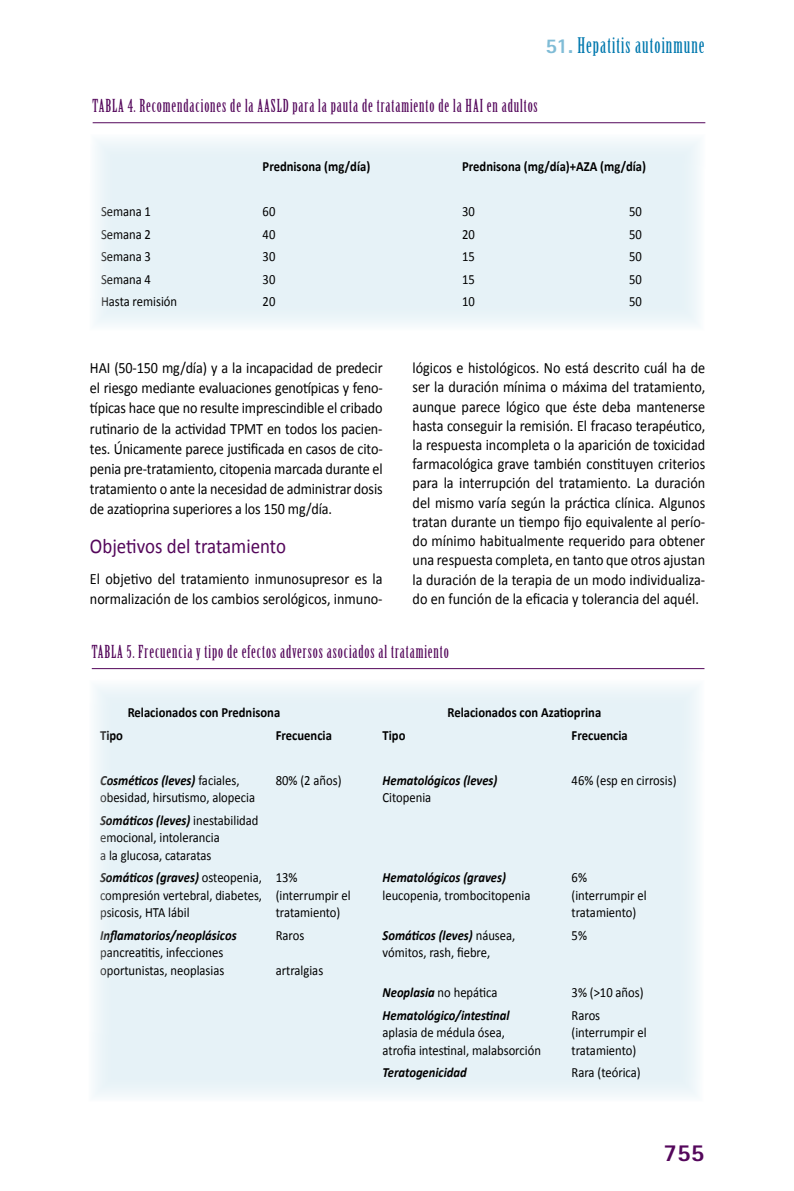
<style>
.page{position:relative;width:794px;height:1191px;background:#fff}
.page>*{position:absolute;margin:0;border:0;box-sizing:border-box;transform-origin:0 0}
.t1{font:800 24.5px "Rotis Sans Serif";color:#54075b}
.t2{font:21px "Calibri";color:#54075b;scale:.9 1}
.t3{font:21px "Birch Std";letter-spacing:.05em;color:#0078ae}
.t4{font:17.5px "Birch Std";letter-spacing:.05em;color:#54075b}
.t5{font:15.75px/19.2px "Calibri";color:#000;text-align:justify;scale:.9 1}
.t6{font:14px/17.5px "Calibri";color:#000;scale:.9 1}
.t7{font:italic 700 14px "Calibri";color:#000;scale:.9 1}
.t8{font:700 14px "Calibri";color:#000;scale:.9 1}
.s1{font-family:"Rotis Sans Serif";font-weight:800;color:#80bcd6}
.s2{font-weight:400;font-style:normal}
.s3{font-weight:700;font-style:italic}
</style>
<div class="page">
<div style="left:94px;top:686px;width:605px;height:411px;background:#e6f2f7"></div>
<hr style="left:92px;top:668px;width:612px;height:1px;background:#54075b">
<svg style="left:95px;top:140px;width:605px;height:185px;background:#e7f2f7"></svg>
<hr style="left:93px;top:122px;width:612px;height:1px;background:#54075b">
<h2 class="t3" style="left:545px;top:33px;width:161px"><span class="s1">51.</span> Hepatitis autoinmune</h2>
<p class="t4" style="left:93px;top:96px;width:447px">TABLA 4. Recomendaciones de la AASLD para la pauta de tratamiento de la HAI en adultos</p>
<p class="t8" style="left:263px;top:158px;width:121px">Prednisona (mg/día)</p>
<p class="t8" style="left:462px;top:158px;width:206px">Prednisona (mg/día)+AZA (mg/día)</p>
<p class="t6" style="left:101px;top:203px;width:57px">Semana 1</p>
<p class="t6" style="left:263px;top:203px;width:16px">60</p>
<p class="t6" style="left:462px;top:203px;width:16px">30</p>
<p class="t6" style="left:629px;top:203px;width:16px">50</p>
<p class="t6" style="left:101px;top:225px;width:57px">Semana 2</p>
<p class="t6" style="left:263px;top:225px;width:16px">40</p>
<p class="t6" style="left:462px;top:225px;width:16px">20</p>
<p class="t6" style="left:629px;top:225px;width:16px">50</p>
<p class="t6" style="left:101px;top:248px;width:57px">Semana 3</p>
<p class="t6" style="left:263px;top:248px;width:16px">30</p>
<p class="t6" style="left:462px;top:248px;width:16px">15</p>
<p class="t6" style="left:629px;top:248px;width:16px">50</p>
<p class="t6" style="left:101px;top:270px;width:57px">Semana 4</p>
<p class="t6" style="left:263px;top:270px;width:16px">30</p>
<p class="t6" style="left:462px;top:270px;width:16px">15</p>
<p class="t6" style="left:629px;top:270px;width:16px">50</p>
<p class="t6" style="left:101px;top:293px;width:86px">Hasta remisión</p>
<p class="t6" style="left:263px;top:293px;width:16px">20</p>
<p class="t6" style="left:462px;top:293px;width:16px">10</p>
<p class="t6" style="left:629px;top:293px;width:16px">50</p>
<p class="t5" style="left:90px;top:358px;width:327px;line-height:20.1px">HAI (50-150 mg/día) y a la incapacidad de predecir el riesgo mediante evaluaciones genotípicas y feno&shy;típicas hace que no resulte imprescindible el cribado rutinario de la actividad TPMT en todos los pacien&shy;tes. Únicamente parece justificada en casos de cito&shy;penia pre-tratamiento, citopenia marcada durante el tratamiento o ante la necesidad de administrar dosis de azatioprina superiores a los 150 mg/día.</p>
<h2 class="t2" style="left:90px;top:533px;width:219px">Objetivos del tratamiento</h2>
<p class="t5" style="left:90px;top:568px;width:327px;line-height:20.1px">El objetivo del tratamiento inmunosupresor es la normalización de los cambios serológicos, inmuno-</p>
<p class="t5" style="left:412px;top:358px;width:327px">lógicos e histológicos. No está descrito cuál ha de ser la duración mínima o máxima del tratamiento, aunque parece lógico que éste deba mantenerse hasta conseguir la remisión. El fracaso terapéutico, la respuesta incompleta o la aparición de toxicidad farmacológica grave también constituyen criterios para la interrupción del tratamiento. La duración del mismo varía según la práctica clínica. Algunos tratan durante un tiempo fijo equivalente al perío&shy;do mínimo habitualmente requerido para obtener una respuesta completa, en tanto que otros ajustan la duración de la terapia de un modo individualiza&shy;do en función de la eficacia y tolerancia del aquél.</p>
<p class="t4" style="left:92px;top:642px;width:359px">TABLA 5. Frecuencia y tipo de efectos adversos asociados al tratamiento</p>
<p class="t8" style="left:128px;top:704px;width:171px">Relacionados con Prednisona</p>
<p class="t8" style="left:447px;top:704px;width:172px">Relacionados con Azatioprina</p>
<p class="t8" style="left:100px;top:726px;width:27px">Tipo</p>
<p class="t8" style="left:276px;top:726px;width:64px">Frecuencia</p>
<p class="t8" style="left:382px;top:726px;width:27px">Tipo</p>
<p class="t8" style="left:571px;top:726px;width:64px">Frecuencia</p>
<p class="t7" style="left:100px;top:771px;width:156px">Cosméticos (leves) <span class="s2">faciales,</span></p>
<p class="t6" style="left:276px;top:771px;width:75px">80% (2 años)</p>
<p class="t7" style="left:382px;top:771px;width:129px">Hematológicos (leves)</p>
<p class="t6" style="left:571px;top:771px;width:118px">46% (esp en cirrosis)</p>
<p class="t6" style="left:100px;top:789px;width:174px">obesidad, hirsutismo, alopecia</p>
<p class="t6" style="left:382px;top:789px;width:56px">Citopenia</p>
<p class="t6" style="left:100px;top:811px;width:177px"><span class="s3">Somáticos (leves)</span> inestabilidad emocional, intolerancia<br>a la glucosa, cataratas</p>
<p class="t7" style="left:100px;top:868px;width:221px">Somáticos (graves) <span class="s2">osteopenia, 13%</span></p>
<p class="t7" style="left:382px;top:868px;width:139px">Hematológicos (graves)</p>
<p class="t6" style="left:571px;top:869px;width:19px">6%</p>
<p class="t6" style="left:100px;top:886px;width:280px">compresión vertebral, diabetes, (interrumpir el</p>
<p class="t6" style="left:382px;top:886px;width:166px">leucopenia, trombocitopenia</p>
<p class="t6" style="left:571px;top:886px;width:85px">(interrumpir el</p>
<p class="t6" style="left:100px;top:904px;width:101px">psicosis, HTA lábil</p>
<p class="t6" style="left:276px;top:904px;width:73px">tratamiento)</p>
<p class="t6" style="left:571px;top:904px;width:73px">tratamiento)</p>
<p class="t7" style="left:100px;top:926px;width:153px">Inflamatorios/neoplásicos</p>
<p class="t6" style="left:276px;top:926px;width:33px">Raros</p>
<p class="t7" style="left:382px;top:926px;width:149px">Somáticos (leves) <span class="s2">náusea,</span></p>
<p class="t6" style="left:571px;top:926px;width:19px">5%</p>
<p class="t6" style="left:100px;top:943px;width:138px">pancreatitis, infecciones</p>
<p class="t6" style="left:382px;top:943px;width:121px">vómitos, rash, fiebre,</p>
<p class="t6" style="left:100px;top:961px;width:140px">oportunistas, neoplasias</p>
<p class="t6" style="left:276px;top:961px;width:54px">artralgias</p>
<p class="t6" style="left:382px;top:983px;width:129px"><span class="s3">Neoplasia</span> no hepática</p>
<p class="t6" style="left:571px;top:983px;width:81px">3% (&gt;10 años)</p>
<p class="t7" style="left:382px;top:1006px;width:143px">Hematológico/intestinal</p>
<p class="t6" style="left:571px;top:1006px;width:33px">Raros</p>
<p class="t6" style="left:382px;top:1023px;width:137px">aplasia de médula ósea,</p>
<p class="t6" style="left:571px;top:1023px;width:85px">(interrumpir el</p>
<p class="t6" style="left:382px;top:1041px;width:178px">atrofia intestinal, malabsorción</p>
<p class="t6" style="left:571px;top:1041px;width:73px">tratamiento)</p>
<p class="t7" style="left:382px;top:1063px;width:95px">Teratogenicidad</p>
<p class="t6" style="left:571px;top:1063px;width:78px">Rara (teórica)</p>
<h1 class="t1" style="left:663px;top:1136px;width:42px">755</h1>
</div>
